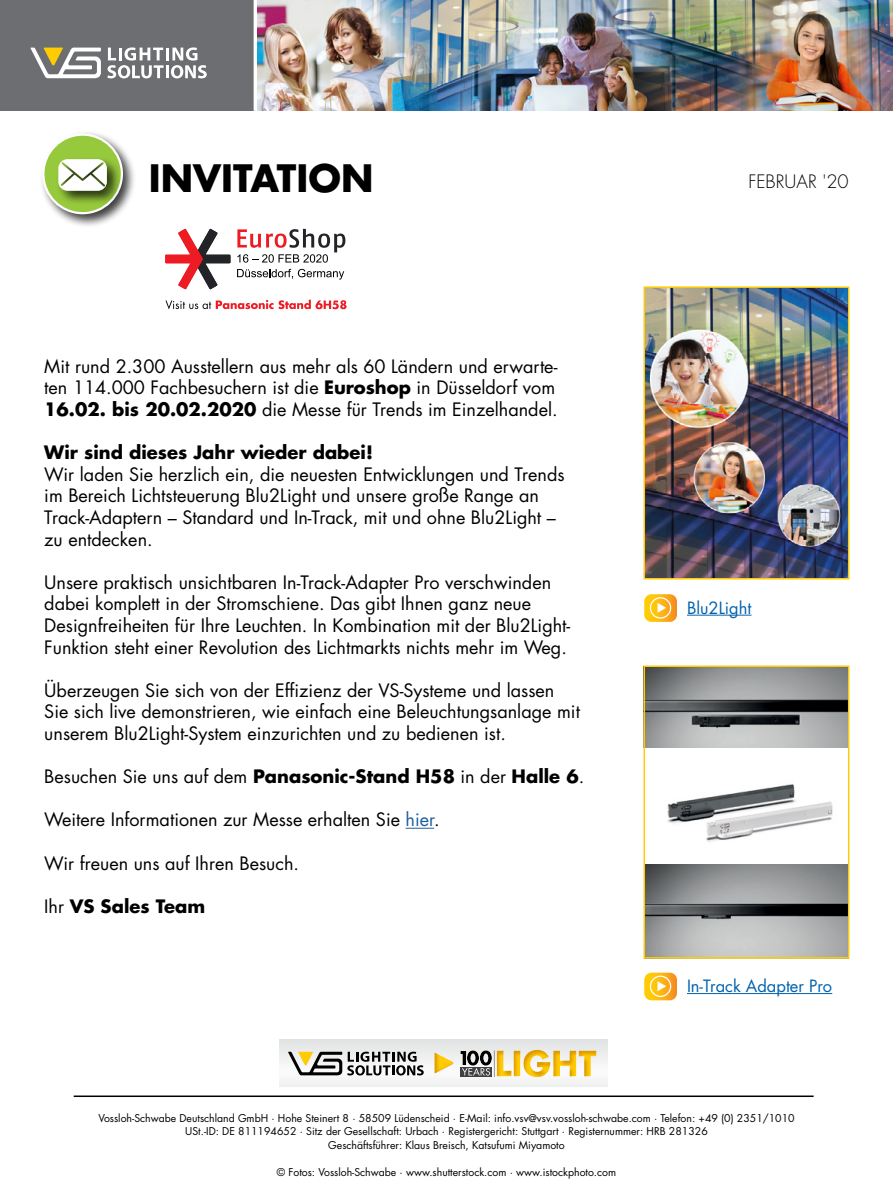
<style>
.page{position:relative;width:893px;height:1191px;background:#fff}
.page>*{position:absolute;margin:0;border:0;box-sizing:border-box;transform-origin:0 0}
.PRODUCT_NEWS{font:700 36.75px "Futura";color:#000}
.Bodytext_schwarz{font:18px/21.6px "Futura";color:#000}
.Bodytext_schwarz-2{font:700 18px "Futura";color:#000}
.Datum_-_Webversion{font:300 18px "Futura";color:#000}
.Lesen_Sie_mehr_-_bla{font:16.5px "Futura";color:#0062af}
.t1{font:10.5px "Futura";color:#000}
.s1{font-weight:700}
.s2{color:#215e9e}
.s3{font-weight:400}
</style>
<div class="page">
<svg style="left:406px;top:827px;width:28px;height:1px"></svg>
<img style="left:257px;top:0;width:636px;height:110px">
<div style="left:0;top:0;width:255px;height:111px;background:#6d6e71"></div>
<svg style="left:30px;top:48px;width:71px;height:30px"></svg>
<svg style="left:107px;top:47px;width:100px;height:31px"></svg>
<hr style="left:254px;top:0;width:3px;height:111px;background:#fff">
<hr style="left:74px;top:1095px;width:740px;height:2px;background:#000">
<div style="left:280px;top:1069px;width:327px;height:17px;background:#f4f4f5"></div>
<div style="left:280px;top:1039px;width:327px;height:24px;background:#e5e7e7"></div>
<svg style="left:288px;top:1051px;width:136px;height:24px"></svg>
<svg style="left:460px;top:1050px;width:36px;height:27px"></svg>
<div style="left:496px;top:1049px;width:101px;height:28px;background:#d3a809;opacity:.75"></div>
<div style="left:434px;top:1052px;width:20px;height:22px;background:#d3a809;opacity:.75"></div>
<svg style="left:644px;top:594px;width:33px;height:28px"></svg>
<hr style="left:687px;top:615px;width:64px;height:1px;background:#0062af">
<div style="left:40px;top:131px;width:96px;height:97px;background:#000;opacity:.75"></div>
<div style="left:43px;top:135px;width:79px;height:78px;background:#97c93d;border-radius:50%"></div>
<div style="left:42px;top:133px;width:81px;height:81px;border:2px solid #fff;border-radius:50%"></div>
<div style="left:56px;top:156px;width:66px;height:49px;background:#000;opacity:.75"></div>
<svg style="left:58px;top:159px;width:49px;height:32px;background:#e0e6d7"></svg>
<img style="left:646px;top:289px;width:200px;height:287px">
<div style="left:643px;top:286px;width:206px;height:293px;border:2px solid #ffcb05"></div>
<svg style="left:165px;top:229px;width:65px;height:60px"></svg>
<svg style="left:237px;top:229px;width:108px;height:34px"></svg>
<svg style="left:237px;top:269px;width:107px;height:11px"></svg>
<svg style="left:165px;top:300px;width:182px;height:9px"></svg>
<svg style="left:644px;top:972px;width:33px;height:28px"></svg>
<hr style="left:687px;top:993px;width:145px;height:1px;background:#0062af">
<img style="left:646px;top:864px;width:200px;height:91px">
<img style="left:646px;top:668px;width:200px;height:79px">
<div style="left:643px;top:665px;width:206px;height:293px;border:2px solid #ffcb05"></div>
<img style="left:667px;top:784px;width:166px;height:58px">
<p class="PRODUCT_NEWS" style="left:149px;top:154px;width:226px">INVITATION</p>
<p class="Bodytext_schwarz" style="left:44px;top:355px;width:515px">Mit rund 2.300 Ausstellern aus mehr als 60 Ländern und erwarte&shy;ten 114.000 Fachbesuchern ist die <span class="s1">Euroshop</span> in Düsseldorf vom<br><span class="s1">16.02. bis 20.02.2020</span> die Messe für Trends im Einzelhandel.</p>
<p class="Bodytext_schwarz-2" style="left:44px;top:440px;width:330px">Wir sind dieses Jahr wieder dabei!</p>
<p class="Bodytext_schwarz" style="left:44px;top:463px;width:522px">Wir laden Sie herzlich ein, die neuesten Entwicklungen und Trends im Bereich Lichtsteuerung Blu2Light und unsere große Range an Track-Adaptern – Standard und In-Track, mit und ohne Blu2Light – zu entdecken.</p>
<p class="Bodytext_schwarz" style="left:44px;top:571px;width:528px">Unsere praktisch unsichtbaren In-Track-Adapter Pro verschwinden dabei komplett in der Stromschiene. Das gibt Ihnen ganz neue Designfreiheiten für Ihre Leuchten. In Kombination mit der Blu2Light-Funktion steht einer Revolution des Lichtmarkts nichts mehr im Weg.</p>
<p class="Bodytext_schwarz" style="left:44px;top:679px;width:537px">Überzeugen Sie sich von der Effizienz der VS-Systeme und lassen<br>Sie sich live demonstrieren, wie einfach eine Beleuchtungsanlage mit unserem Blu2Light-System einzurichten und zu bedienen ist.</p>
<p class="Bodytext_schwarz" style="left:44px;top:766px;width:541px">Besuchen Sie uns auf dem <span class="s1">Panasonic-Stand H58</span> in der <span class="s1">Halle 6</span>.</p>
<p class="Bodytext_schwarz" style="left:44px;top:809px;width:397px">Weitere Informationen zur Messe erhalten Sie <span class="s2">hier</span>.</p>
<p class="Bodytext_schwarz" style="left:44px;top:852px;width:256px">Wir freuen uns auf Ihren Besuch.</p>
<p class="Bodytext_schwarz-2" style="left:44px;top:894px;width:162px"><span class="s3">Ihr</span> VS Sales Team</p>
<p class="Datum_-_Webversion" style="left:748px;top:171px;width:102px">FEBRUAR '20</p>
<p class="Lesen_Sie_mehr_-_bla" style="left:687px;top:597px;width:66px">Blu2Light</p>
<p class="Lesen_Sie_mehr_-_bla" style="left:687px;top:975px;width:147px">In-Track Adapter Pro</p>
<p class="t1" style="left:98px;top:1111px;width:698px">Vossloh-Schwabe Deutschland GmbH · Hohe Steinert 8 · 58509 Lüdenscheid · E-Mail: info.vsv@vsv.vossloh-schwabe.com · Telefon: +49 (0) 2351/1010</p>
<p class="t1" style="left:185px;top:1124px;width:524px">USt.-ID: DE 811194652 · Sitz der Gesellschaft: Urbach · Registergericht: Stuttgart · Registernummer: HRB 281326</p>
<p class="t1" style="left:328px;top:1138px;width:238px">Geschäftsführer: Klaus Breisch, Katsufumi Miyamoto</p>
<p class="t1" style="left:277px;top:1165px;width:341px">© Fotos: Vossloh-Schwabe · www.shutterstock.com · www.istockphoto.com</p>
</div>
